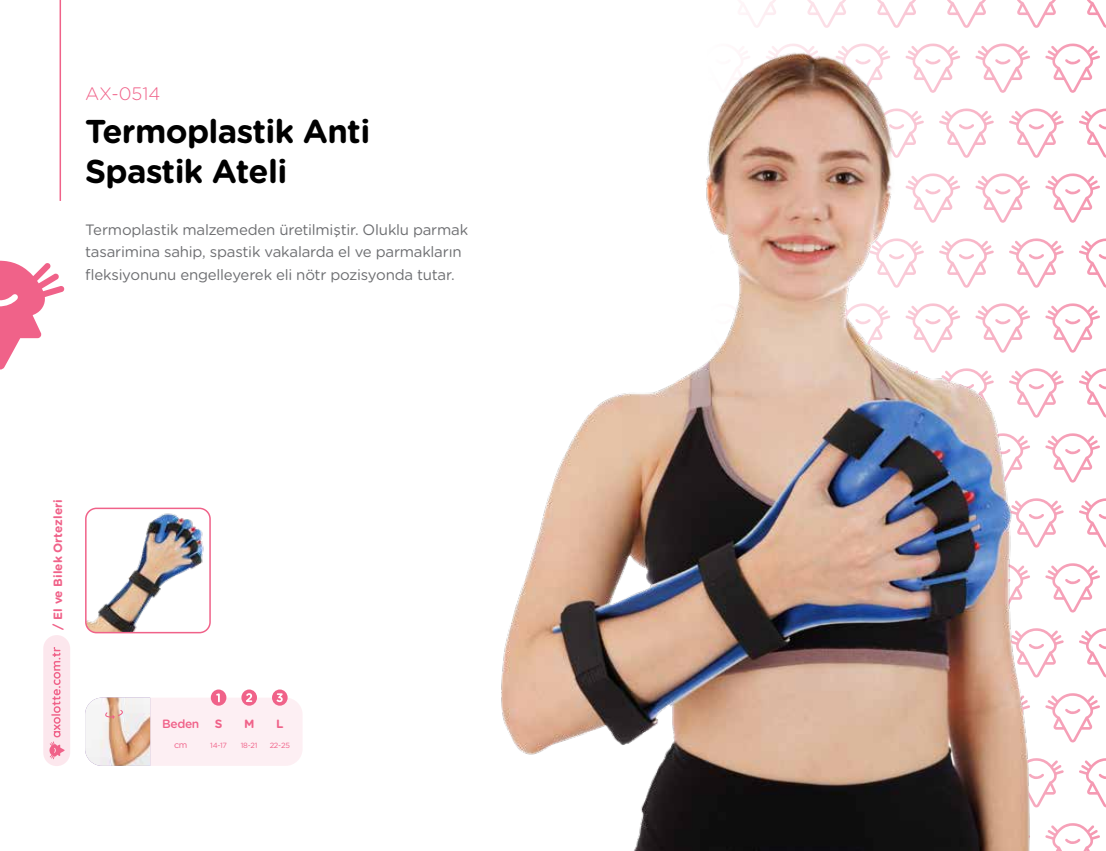
<style>
.page{position:relative;width:1106px;height:851px;background:#fff}
.page>*{position:absolute;margin:0;border:0;box-sizing:border-box;transform-origin:0 0}
.t1{font:700 33px/39.6px "Gotham Rounded";letter-spacing:-.02em;color:#000}
.t2{font:300 18px "Gotham Rounded";color:#f06289}
.t3{font:15px/22.5px "Gotham Rounded";letter-spacing:-.015em;color:#6d6e71}
.t4{font:700 12px "Gotham Rounded";color:#f06289}
.t5{font:500 12px "Gotham Rounded";letter-spacing:-.03em;color:#f06289}
.t6{font:9px "Gotham Rounded";color:#f06289}
.t7{font:7.5px "Gotham Rounded";letter-spacing:-.03em;color:#f06289}
</style>
<div class="page">
<svg style="left:0;top:260px;width:65px;height:110px"></svg>
<hr style="left:60px;top:0;width:1px;height:201px;background:#f06289">
<div style="left:43px;top:635px;width:27px;height:131px;background:#fce7ed;border-radius:13px"></div>
<svg style="left:49px;top:647px;width:16px;height:112px"></svg>
<svg style="left:743px;top:0;width:363px;height:850px"></svg>
<img style="left:501px;top:34px;width:570px;height:816px">
<img style="left:87px;top:510px;width:122px;height:122px">
<div style="left:85px;top:507px;width:126px;height:126px;border:2px solid #f06289;border-radius:11px"></div>
<svg style="left:211px;top:689px;width:15px;height:16px"></svg>
<svg style="left:241px;top:689px;width:16px;height:16px"></svg>
<svg style="left:272px;top:689px;width:15px;height:16px"></svg>
<svg style="left:85px;top:693px;width:217px;height:72px"></svg>
<p class="t2" style="left:85px;top:81px;width:77px">AX-0514</p>
<h1 class="t1" style="left:85px;top:110px;width:287px">Termoplastik Anti<br>Spastik Ateli</h1>
<p class="t3" style="left:85px;top:218px;width:385px">Termoplastik malzemeden üretilmiştir. Oluklu parmak tasarimina sahip, spastik vakalarda el ve parmakların fleksiyonunu engelleyerek eli nötr pozisyonda tutar.</p>
<p class="t4" style="left:49px;top:629px;width:132px;rotate:-90deg">/ El ve Bilek Ortezleri</p>
<p class="t5" style="left:162px;top:714px;width:39px">Beden</p>
<p class="t6" style="left:174px;top:738px;width:15px">cm</p>
<p class="t4" style="left:215px;top:714px;width:9px">S</p>
<p class="t4" style="left:244px;top:714px;width:12px">M</p>
<p class="t4" style="left:276px;top:714px;width:9px">L</p>
<p class="t7" style="left:210px;top:739px;width:18px">14-17</p>
<p class="t7" style="left:241px;top:739px;width:18px">18-21</p>
<p class="t7" style="left:270px;top:739px;width:22px">22-25</p>
</div>
